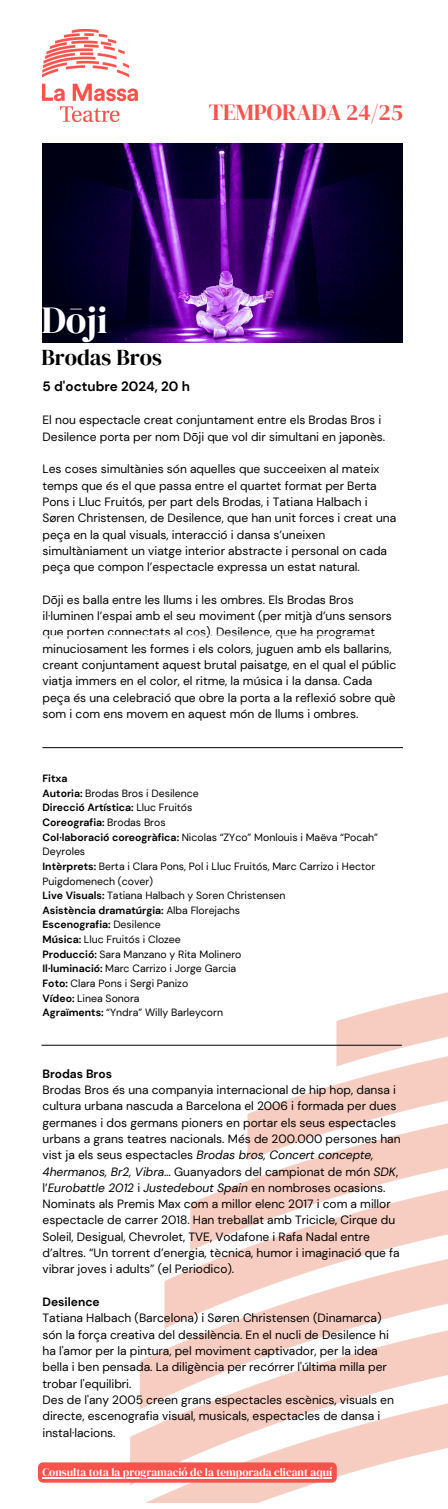
<style>
.page{position:relative;width:448px;height:1509px;background:#fff}
.page>*{position:absolute;margin:0;border:0;box-sizing:border-box;transform-origin:0 0}
.t1{font:37.88px "DM Serif Display";color:#fff}
.t2{font:22.88px "DM Serif Display";color:#fb524b}
.t3{font:22.5px "DM Serif Display";color:#000}
.t4{font:700 13.5px "DM Sans";color:#000}
.t5{font:12px/16.4px "DM Sans";color:#000}
.t6{font:11.25px "DM Serif Display";color:#fff}
.t7{font:10.5px/14.6px "DM Sans";color:#000}
.t8{font:700 10.5px "DM Sans";color:#000}
.s1{font-weight:700}
.s2{font-weight:400}
.s3{font-style:italic}
</style>
<div class="page">
<img style="left:42px;top:29px;width:96px;height:93px">
<img style="left:42px;top:144px;width:360px;height:198px">
<img style="left:131px;top:992px;width:316px;height:510px">
<div style="left:38px;top:1462px;width:298px;height:20px;background:#fb524b;border-radius:5px"></div>
<hr style="left:42px;top:1476px;width:290px;height:2px;background:#fff">
<hr style="left:42px;top:747px;width:360px;height:1px;background:#000">
<hr style="left:41px;top:1045px;width:360px;height:1px;background:#000">
<p class="t2" style="left:209px;top:96px;width:195px">TEMPORADA 24/25</p>
<h5 class="t1" style="left:41px;top:293px;width:68px">Dōji</h5>
<h5 class="t3" style="left:41px;top:342px;width:122px">Brodas Bros</h5>
<p class="t4" style="left:42px;top:378px;width:149px">5 d'octubre 2024, 20 h</p>
<h1 class="t5" style="left:42px;top:412px;width:344px">El nou espectacle creat conjuntament entre els Brodas Bros i<br>Desilence porta per nom Dōji que vol dir simultani en japonès.</h1>
<h3 class="t5" style="left:42px;top:461px;width:355px">Les coses simultànies són aquelles que succeeixen al mateix temps que és el que passa entre el quartet format per Berta Pons i Lluc Fruitós, per part dels Brodas, i Tatiana Halbach i Søren Christensen, de Desilence, que han unit forces i creat una peça en la qual visuals, interacció i dansa s’uneixen simultàniament un viatge interior abstracte i personal on cada peça que compon l’espectacle expressa un estat natural.</h3>
<h4 class="t5" style="left:42px;top:591px;width:355px">Dōji es balla entre les llums i les ombres. Els Brodas Bros il·luminen l’espai amb el seu moviment (per mitjà d’uns sensors que porten connectats al cos). Desilence, que ha programat minuciosament les formes i els colors, juguen amb els ballarins, creant conjuntament aquest brutal paisatge, en el qual el públic viatja immers en el color, el ritme, la música i la dansa. Cada peça és una celebració que obre la porta a la reflexió sobre què som i com ens movem en aquest món de llums i ombres.</h4>
<h5 class="t8" style="left:42px;top:771px;width:26px">Fitxa</h5>
<h5 class="t7" style="left:42px;top:786px;width:158px"><span class="s1">Autoria:</span> Brodas Bros i Desilence</h5>
<h5 class="t8" style="left:42px;top:801px;width:151px">Direcció Artística: <span class="s2">Lluc Fruitós</span></h5>
<p class="t8" style="left:42px;top:815px;width:124px">Coreografia: <span class="s2">Brodas Bros</span></p>
<p class="t7" style="left:42px;top:829px;width:337px"><span class="s1">Col·laboració coreogràfica:</span> Nicolas “ZYco” Monlouis i Maëva “Pocah”<br>Deyroles</p>
<p class="t7" style="left:42px;top:859px;width:334px"><span class="s1">Intèrprets:</span> Berta i Clara Pons, Pol i Lluc Fruitós, Marc Carrizo i Hector<br>Puigdomenech (cover)</p>
<p class="t7" style="left:42px;top:888px;width:244px"><span class="s1">Live Visuals:</span> Tatiana Halbach y Soren Christensen</p>
<p class="t8" style="left:42px;top:903px;width:199px">Asistència dramatúrgia: <span class="s2">Alba Florejachs</span></p>
<p class="t8" style="left:42px;top:918px;width:120px">Escenografia: <span class="s2">Desilence</span></p>
<p class="t7" style="left:42px;top:932px;width:140px"><span class="s1">Música:</span> Lluc Fruitós i Clozee</p>
<p class="t7" style="left:42px;top:946px;width:200px"><span class="s1">Producció:</span> Sara Manzano y Rita Molinero</p>
<p class="t7" style="left:42px;top:961px;width:195px"><span class="s1">Il·luminació:</span> Marc Carrizo i Jorge Garcia</p>
<p class="t7" style="left:42px;top:976px;width:147px"><span class="s1">Foto:</span> Clara Pons i Sergi Panizo</p>
<p class="t7" style="left:42px;top:990px;width:99px"><span class="s1">Vídeo:</span> Linea Sonora</p>
<p class="t7" style="left:42px;top:1005px;width:182px"><span class="s1">Agraïments:</span> “Yndra” Willy Barleycorn</p>
<p class="t5" style="left:42px;top:1065px;width:359px"><span class="s1">Brodas Bros<br></span>Brodas Bros és una companyia internacional de hip hop, dansa i cultura urbana nascuda a Barcelona el 2006 i formada per dues germanes i dos germans pioners en portar els seus espectacles urbans a grans teatres nacionals. Més de 200.000 persones han vist ja els seus espectacles <span class="s3">Brodas bros, Concert concepte, 4hermanos, Br2, Vibra</span>… Guanyadors del campionat de món <span class="s3">SDK</span>, l’<span class="s3">Eurobattle 2012</span> i <span class="s3">Justedebout Spain</span> en nombroses ocasions.<br>Nominats als Premis Max com a millor elenc 2017 i com a millor espectacle de carrer 2018. Han treballat amb Tricicle, Cirque du Soleil, Desigual, Chevrolet, TVE, Vodafone i Rafa Nadal entre d’altres. “Un torrent d’energia, tècnica, humor i imaginació que fa vibrar joves i adults” (el Periodico).</p>
<p class="t5" style="left:42px;top:1293px;width:353px"><span class="s1">Desilence<br></span>Tatiana Halbach (Barcelona) i Søren Christensen (Dinamarca) són la força creativa del dessilència. En el nucli de Desilence hi ha l'amor per la pintura, pel moviment captivador, per la idea bella i ben pensada. La diligència per recórrer l'última milla per trobar l'equilibri.<br>Des de l'any 2005 creen grans espectacles escènics, visuals en directe, escenografia visual, musicals, espectacles de dansa i instal·lacions.</p>
<p class="t6" style="left:42px;top:1464px;width:291px">Consulta tota la programació de la temporada clicant aquí</p>
</div>
